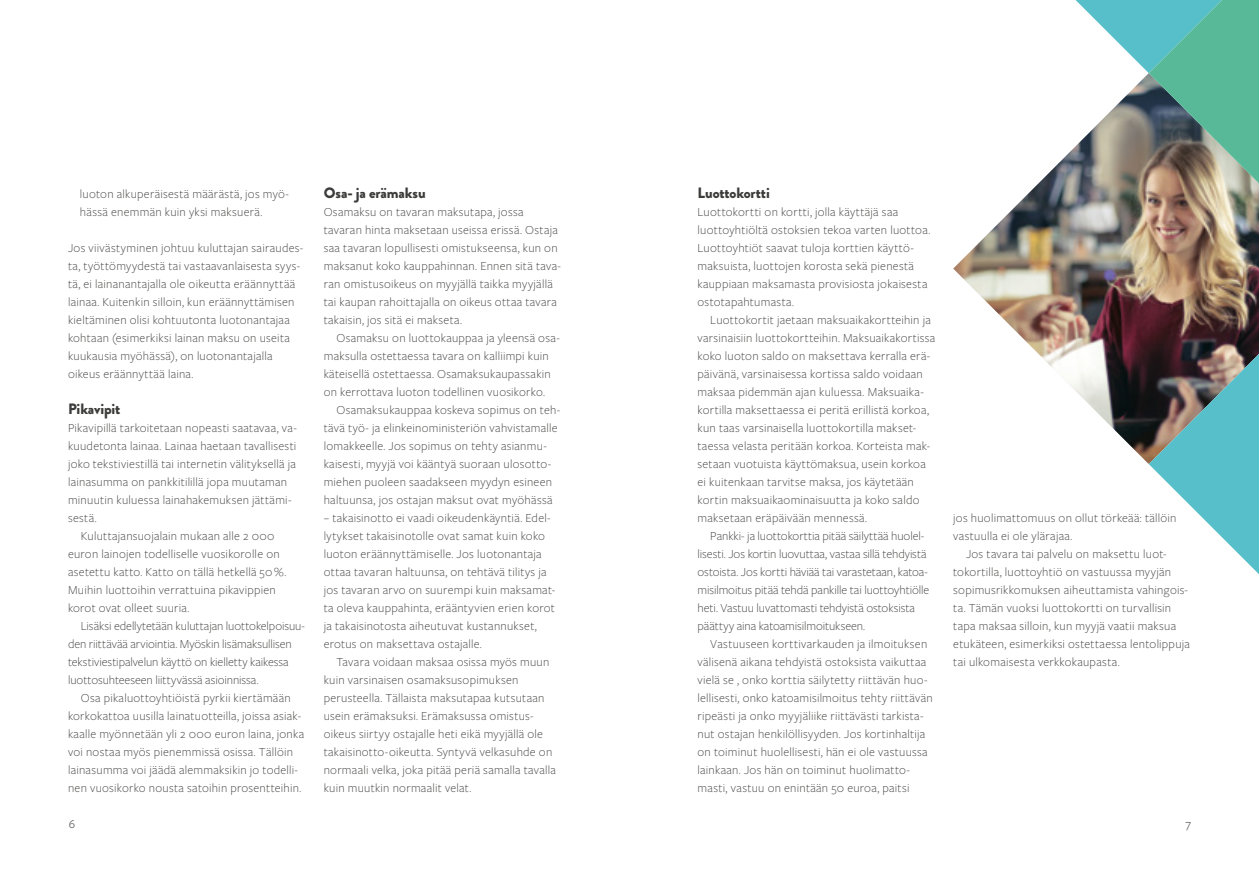
<style>
.page{position:relative;width:1259px;height:893px;background:#fff}
.page>*{position:absolute;margin:0;border:0;box-sizing:border-box;transform-origin:0 0}
.t1{font:900 15px "Brandon Grotesque";letter-spacing:-.005em;color:#3c3c3b}
.t2{font:300 12.75px/18px "Freight Sans Pro";letter-spacing:.02em;color:#3c3c3b}
.t3{font:300 12.75px/18px "Freight Sans Pro";letter-spacing:-.005em;color:#3c3c3b}
.t4{font:12.75px "Freight Sans Pro";color:#69656a}
</style>
<div class="page">
<img style="left:953px;top:147px;width:306px;height:316px">
<svg style="left:1148px;top:354px;width:111px;height:220px"></svg>
<svg style="left:1075px;top:0;width:184px;height:183px"></svg>
<p class="t2" style="left:80px;top:184px;width:210px">luoton alkuperäisestä määrästä, jos myö&shy;hässä enemmän kuin yksi maksuerä.</p>
<p class="t2" style="left:68px;top:238px;width:237px">Jos viivästyminen johtuu kuluttajan sairaudes&shy;ta, työttömyydestä tai vastaavanlaisesta syys&shy;tä, ei lainanantajalla ole oikeutta eräännyttää lainaa. Kuitenkin silloin, kun eräännyttämisen kieltäminen olisi kohtuutonta luotonantajaa kohtaan (esimerkiksi lainan maksu on useita kuukausia myöhässä), on luotonantajalla oikeus eräännyttää laina.</p>
<p class="t1" style="left:68px;top:398px;width:54px">Pikavipit</p>
<p class="t2" style="left:68px;top:418px;width:230px">Pikavipillä tarkoitetaan nopeasti saatavaa, va-</p>
<p class="t2" style="left:68px;top:436px;width:230px">kuudetonta lainaa. Lainaa haetaan tavallisesti</p>
<p class="t2" style="left:68px;top:454px;width:229px">joko tekstiviestillä tai internetin välityksellä ja</p>
<p class="t2" style="left:68px;top:472px;width:220px">lainasumma on pankkitilillä jopa muutaman</p>
<p class="t2" style="left:68px;top:490px;width:225px">minuutin kuluessa lainahakemuksen jättämi-</p>
<p class="t2" style="left:68px;top:508px;width:30px">sestä.</p>
<p class="t2" style="left:81px;top:526px;width:195px">Kuluttajansuojalain mukaan alle 2 000</p>
<p class="t2" style="left:68px;top:544px;width:213px">euron lainojen todelliselle vuosikorolle on</p>
<p class="t2" style="left:68px;top:562px;width:220px">asetettu katto. Katto on tällä hetkellä 50 %.</p>
<p class="t2" style="left:68px;top:580px;width:209px">Muihin luottoihin verrattuina pikavippien</p>
<p class="t2" style="left:68px;top:598px;width:123px">korot ovat olleet suuria.</p>
<p class="t3" style="left:81px;top:616px;width:226px">Lisäksi edellytetään kuluttajan luottokelpoisuu-</p>
<p class="t3" style="left:68px;top:634px;width:225px">den riittävää arviointia. Myöskin lisämaksullisen</p>
<p class="t3" style="left:68px;top:652px;width:222px">tekstiviestipalvelun käyttö on kielletty kaikessa</p>
<p class="t3" style="left:68px;top:670px;width:192px">luottosuhteeseen liittyvässä asioinnissa.</p>
<p class="t2" style="left:81px;top:688px;width:211px">Osa pikaluottoyhtiöistä pyrkii kiertämään</p>
<p class="t2" style="left:68px;top:706px;width:235px">korkokattoa uusilla lainatuotteilla, joissa asiak-</p>
<p class="t2" style="left:68px;top:724px;width:238px">kaalle myönnetään yli 2 000 euron laina, jonka</p>
<p class="t2" style="left:68px;top:742px;width:226px">voi nostaa myös pienemmissä osissa. Tällöin</p>
<p class="t2" style="left:68px;top:760px;width:232px">lainasumma voi jäädä alemmaksikin jo todelli-</p>
<p class="t2" style="left:68px;top:778px;width:235px">nen vuosikorko nousta satoihin prosentteihin.</p>
<p class="t1" style="left:324px;top:182px;width:103px">Osa- ja erämaksu</p>
<p class="t2" style="left:324px;top:202px;width:239px">Osamaksu on tavaran maksutapa, jossa tavaran hinta maksetaan useissa erissä. Ostaja saa tavaran lopullisesti omistukseensa, kun on maksanut koko kauppahinnan. Ennen sitä tava&shy;ran omistusoikeus on myyjällä taikka myyjällä tai kaupan rahoittajalla on oikeus ottaa tavara takaisin, jos sitä ei makseta.</p>
<p class="t2" style="left:324px;top:328px;width:238px;text-indent:13px">Osamaksu on luottokauppaa ja yleensä osa&shy;maksulla ostettaessa tavara on kalliimpi kuin käteisellä ostettaessa. Osamaksukaupassakin on kerrottava luoton todellinen vuosikorko.</p>
<p class="t2" style="left:324px;top:400px;width:238px;text-indent:13px">Osamaksukauppaa koskeva sopimus on teh&shy;tävä työ- ja elinkeinoministeriön vahvistamalle lomakkeelle. Jos sopimus on tehty asianmu&shy;kaisesti, myyjä voi kääntyä suoraan ulosotto&shy;miehen puoleen saadakseen myydyn esineen haltuunsa, jos ostajan maksut ovat myöhässä</p>
<p class="t2" style="left:324px;top:508px;width:233px">– takaisinotto ei vaadi oikeudenkäyntiä. Edel&shy;lytykset takaisinotolle ovat samat kuin koko luoton eräännyttämiselle. Jos luotonantaja ottaa tavaran haltuunsa, on tehtävä tilitys ja jos tavaran arvo on suurempi kuin maksamat&shy;ta oleva kauppahinta, erääntyvien erien korot ja takaisinotosta aiheutuvat kustannukset, erotus on maksettava ostajalle.</p>
<p class="t2" style="left:324px;top:652px;width:234px;text-indent:13px">Tavara voidaan maksaa osissa myös muun kuin varsinaisen osamaksusopimuksen perusteella. Tällaista maksutapaa kutsutaan usein erämaksuksi. Erämaksussa omistus&shy;oikeus siirtyy ostajalle heti eikä myyjällä ole takaisinotto-oikeutta. Syntyvä velkasuhde on normaali velka, joka pitää periä samalla tavalla kuin muutkin normaalit velat.</p>
<p class="t1" style="left:697px;top:182px;width:74px">Luottokortti</p>
<p class="t2" style="left:697px;top:202px;width:234px">Luottokortti on kortti, jolla käyttäjä saa luottoyhtiöltä ostoksien tekoa varten luottoa.<br>Luottoyhtiöt saavat tuloja korttien käyttö&shy;maksuista, luottojen korosta sekä pienestä kauppiaan maksamasta provisiosta jokaisesta ostotapahtumasta.</p>
<p class="t2" style="left:697px;top:310px;width:239px;text-indent:13px">Luottokortit jaetaan maksuaikakortteihin ja varsinaisiin luottokortteihin. Maksuaikakortissa koko luoton saldo on maksettava kerralla erä&shy;päivänä, varsinaisessa kortissa saldo voidaan maksaa pidemmän ajan kuluessa. Maksuaika&shy;kortilla maksettaessa ei peritä erillistä korkoa, kun taas varsinaisella luottokortilla makset&shy;taessa velasta peritään korkoa. Korteista mak&shy;setaan vuotuista käyttömaksua, usein korkoa ei kuitenkaan tarvitse maksa, jos käytetään kortin maksuaikaominaisuutta ja koko saldo maksetaan eräpäivään mennessä.</p>
<p class="t3" style="left:697px;top:526px;width:233px;text-indent:13px">Pankki- ja luottokorttia pitää säilyttää huolel&shy;lisesti. Jos kortin luovuttaa, vastaa sillä tehdyistä ostoista. Jos kortti häviää tai varastetaan, katoa&shy;misilmoitus pitää tehdä pankille tai luottoyhtiölle heti. Vastuu luvattomasti tehdyistä ostoksista päättyy aina katoamisilmoitukseen.</p>
<p class="t2" style="left:697px;top:634px;width:237px;text-indent:13px">Vastuuseen korttivarkauden ja ilmoituksen välisenä aikana tehdyistä ostoksista vaikuttaa vielä se , onko korttia säilytetty riittävän huo&shy;lellisesti, onko katoamisilmoitus tehty riittävän ripeästi ja onko myyjäliike riittävästi tarkista&shy;nut ostajan henkilöllisyyden. Jos kortinhaltija on toiminut huolellisesti, hän ei ole vastuussa lainkaan. Jos hän on toiminut huolimatto&shy;masti, vastuu on enintään 50 euroa, paitsi</p>
<p class="t2" style="left:953px;top:508px;width:225px">jos huolimattomuus on ollut törkeää: tällöin vastuulla ei ole ylärajaa.</p>
<p class="t2" style="left:953px;top:544px;width:238px;text-indent:13px">Jos tavara tai palvelu on maksettu luot&shy;tokortilla, luottoyhtiö on vastuussa myyjän sopimusrikkomuksen aiheuttamista vahingois&shy;ta. Tämän vuoksi luottokortti on turvallisin tapa maksaa silloin, kun myyjä vaatii maksua etukäteen, esimerkiksi ostettaessa lentolippuja tai ulkomaisesta verkkokaupasta.</p>
<p class="t4" style="left:69px;top:816px;width:8px">6</p>
<p class="t4" style="left:1185px;top:816px;width:7px">7</p>
</div>
